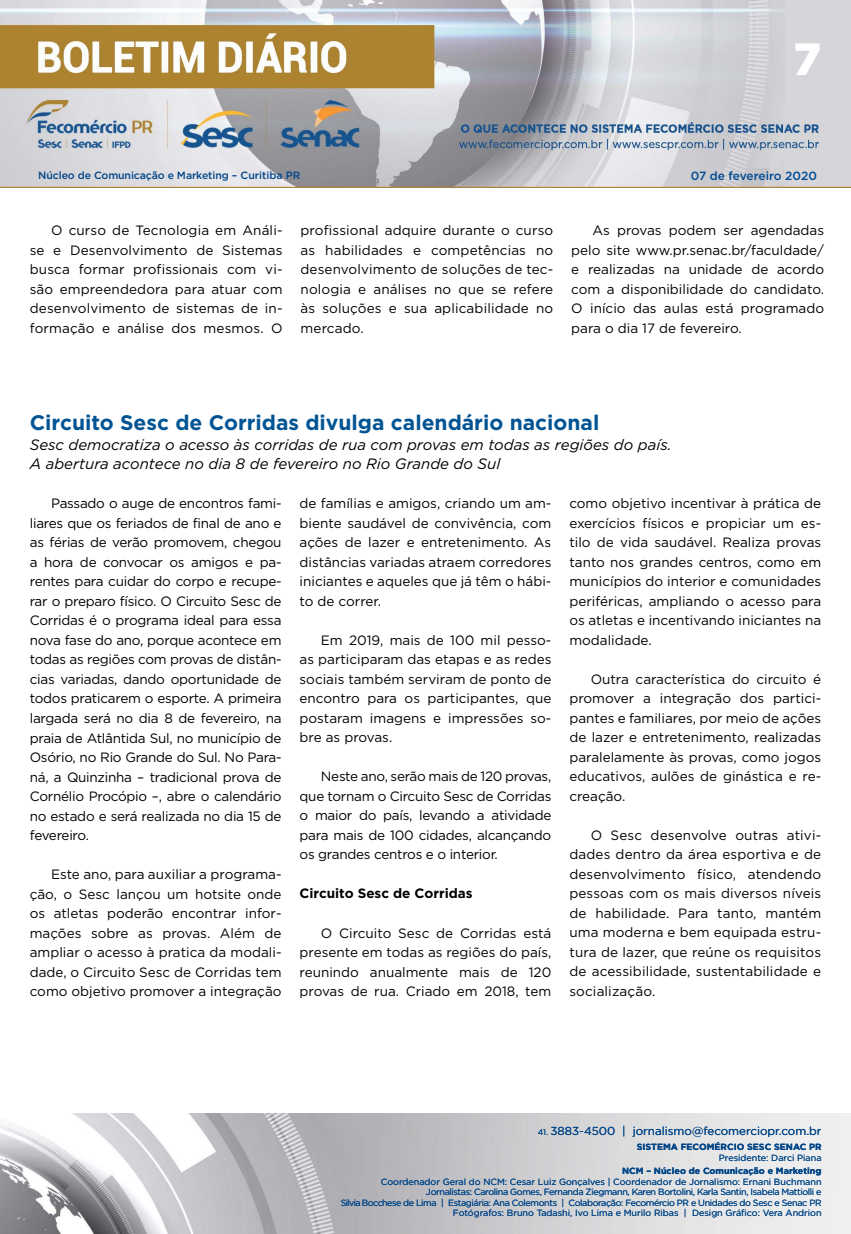
<style>
.page{position:relative;width:851px;height:1234px;background:#fff}
.page>*{position:absolute;margin:0;border:0;box-sizing:border-box;transform-origin:0 0}
.t1{font:900 45px "Gotham";color:#fff}
.t2{font:700 21px "Gotham";color:#005493}
.t3{font:italic 15px/19.5px "Gotham";color:#000}
.t4{font:13.5px/19.5px "Gotham";color:#000;text-align:justify}
.t5{font:700 13.5px "Gotham";color:#000}
.t6{font:500 11.85px "Gotham";letter-spacing:-.01em;color:#004a93}
.t7{font:11.55px "Gotham";color:#004587}
.t8{font:500 10.5px "Gotham";letter-spacing:-.01em;color:#004587}
.t9{font:9px/10.5px "Gotham";letter-spacing:-.04em;color:#004587;text-align:right}
.t10{font:700 9px "Gotham";color:#004587}
.t11{font:9px "Gotham";color:#004587}
.s1{font-size:8.25px}
</style>
<div class="page">
<img style="left:0;top:0;width:850px;height:188px">
<img style="left:0;top:1113px;width:850px;height:120px">
<p class="t8" style="left:38px;top:168px;width:264px">Núcleo de Comunicação e Marketing – Curitiba PR</p>
<h1 class="t1" style="left:793px;top:28px;width:29px">7</h1>
<p class="t6" style="left:690px;top:167px;width:128px">07 de fevereiro 2020</p>
<p class="t4" style="left:30px;top:220px;width:254px;text-indent:21px">O curso de Tecnologia em Análi&shy;se e Desenvolvimento de Sistemas busca formar profissionais com vi&shy;são empreendedora para atuar com desenvolvimento de sistemas de in&shy;formação e análise dos mesmos. O</p>
<p class="t4" style="left:300px;top:220px;width:254px">profissional adquire durante o curso as habilidades e competências no desenvolvimento de soluções de tec&shy;nologia e análises no que se refere às soluções e sua aplicabilidade no mercado.</p>
<p class="t4" style="left:571px;top:220px;width:254px;text-indent:21px">As provas podem ser agendadas pelo site www.pr.senac.br/faculdade/ e realizadas na unidade de acordo com a disponibilidade do candidato.<br>O início das aulas está programado para o dia 17 de fevereiro.</p>
<h2 class="t2" style="left:30px;top:409px;width:571px">Circuito Sesc de Corridas divulga calendário nacional</h2>
<p class="t3" style="left:30px;top:434px;width:643px">Sesc democratiza o acesso às corridas de rua com provas em todas as regiões do país.<br>A abertura acontece no dia 8 de fevereiro no Rio Grande do Sul</p>
<p class="t4" style="left:30px;top:493px;width:253px;text-indent:21px">Passado o auge de encontros fami&shy;liares que os feriados de final de ano e as férias de verão promovem, chegou a hora de convocar os amigos e pa&shy;rentes para cuidar do corpo e recupe&shy;rar o preparo físico. O Circuito Sesc de Corridas é o programa ideal para essa nova fase do ano, porque acontece em todas as regiões com provas de distân&shy;cias variadas, dando oportunidade de todos praticarem o esporte. A primeira largada será no dia 8 de fevereiro, na praia de Atlântida Sul, no município de Osório, no Rio Grande do Sul. No Para&shy;ná, a Quinzinha – tradicional prova de Cornélio Procópio –, abre o calendário no estado e será realizada no dia 15 de fevereiro.</p>
<p class="t4" style="left:30px;top:864px;width:253px;text-indent:21px">Este ano, para auxiliar a programa&shy;ção, o Sesc lançou um hotsite onde os atletas poderão encontrar infor&shy;mações sobre as provas. Além de ampliar o acesso à pratica da modali&shy;dade, o Circuito Sesc de Corridas tem como objetivo promover a integração</p>
<p class="t4" style="left:569px;top:493px;width:253px">como objetivo incentivar à prática de exercícios físicos e propiciar um es&shy;tilo de vida saudável. Realiza provas tanto nos grandes centros, como em municípios do interior e comunidades periféricas, ampliando o acesso para os atletas e incentivando iniciantes na modalidade.</p>
<p class="t4" style="left:569px;top:668px;width:253px;text-indent:21px">Outra característica do circuito é promover a integração dos partici&shy;pantes e familiares, por meio de ações de lazer e entretenimento, realizadas paralelamente às provas, como jogos educativos, aulões de ginástica e re&shy;creação.</p>
<p class="t4" style="left:569px;top:824px;width:253px;text-indent:21px">O Sesc desenvolve outras ativi&shy;dades dentro da área esportiva e de desenvolvimento físico, atendendo pessoas com os mais diversos níveis de habilidade. Para tanto, mantém uma moderna e bem equipada estru&shy;tura de lazer, que reúne os requisitos de acessibilidade, sustentabilidade e socialização.</p>
<p class="t4" style="left:299px;top:493px;width:253px">de famílias e amigos, criando um am&shy;biente saudável de convivência, com ações de lazer e entretenimento. As distâncias variadas atraem corredores iniciantes e aqueles que já têm o hábi&shy;to de correr.</p>
<p class="t4" style="left:299px;top:630px;width:253px;text-indent:21px">Em 2019, mais de 100 mil pesso&shy;as participaram das etapas e as redes sociais também serviram de ponto de encontro para os participantes, que postaram imagens e impressões so&shy;bre as provas.</p>
<p class="t4" style="left:299px;top:766px;width:253px;text-indent:21px">Neste ano, serão mais de 120 provas, que tornam o Circuito Sesc de Corridas o maior do país, levando a atividade para mais de 100 cidades, alcançando os grandes centros e o interior.</p>
<p class="t5" style="left:299px;top:884px;width:175px">Circuito Sesc de Corridas</p>
<p class="t4" style="left:299px;top:922px;width:253px;text-indent:21px">O Circuito Sesc de Corridas está presente em todas as regiões do país, reunindo anualmente mais de 120 provas de rua. Criado em 2018, tem</p>
<p class="t7" style="left:537px;top:1123px;width:285px"><span class="s1">41.</span> 3883-4500 | jornalismo@fecomerciopr.com.br</p>
<p class="t10" style="left:636px;top:1140px;width:186px">SISTEMA FECOMÉRCIO SESC SENAC PR</p>
<p class="t11" style="left:718px;top:1151px;width:104px">Presidente: Darci Piana</p>
<p class="t10" style="left:622px;top:1164px;width:201px">NCM – Núcleo de Comunicação e Marketing</p>
<p class="t9" style="left:341px;top:1175px;width:482px">Coordenador Geral do NCM: Cesar Luiz Gonçalves | Coordenador de Jornalismo: Ernani Buchmann Jornalistas: Carolina Gomes, Fernanda Ziegmann, Karen Bortolini, Karla Santin, Isabela Mattiolli e<br>Silvia Bocchese de Lima | Estagiária: Ana Colemonts | Colaboração: Fecomércio PR e Unidades do Sesc e Senac PR Fotógrafos: Bruno Tadashi, Ivo Lima e Murilo Ribas | Design Gráfico: Vera Andrion</p>
</div>
